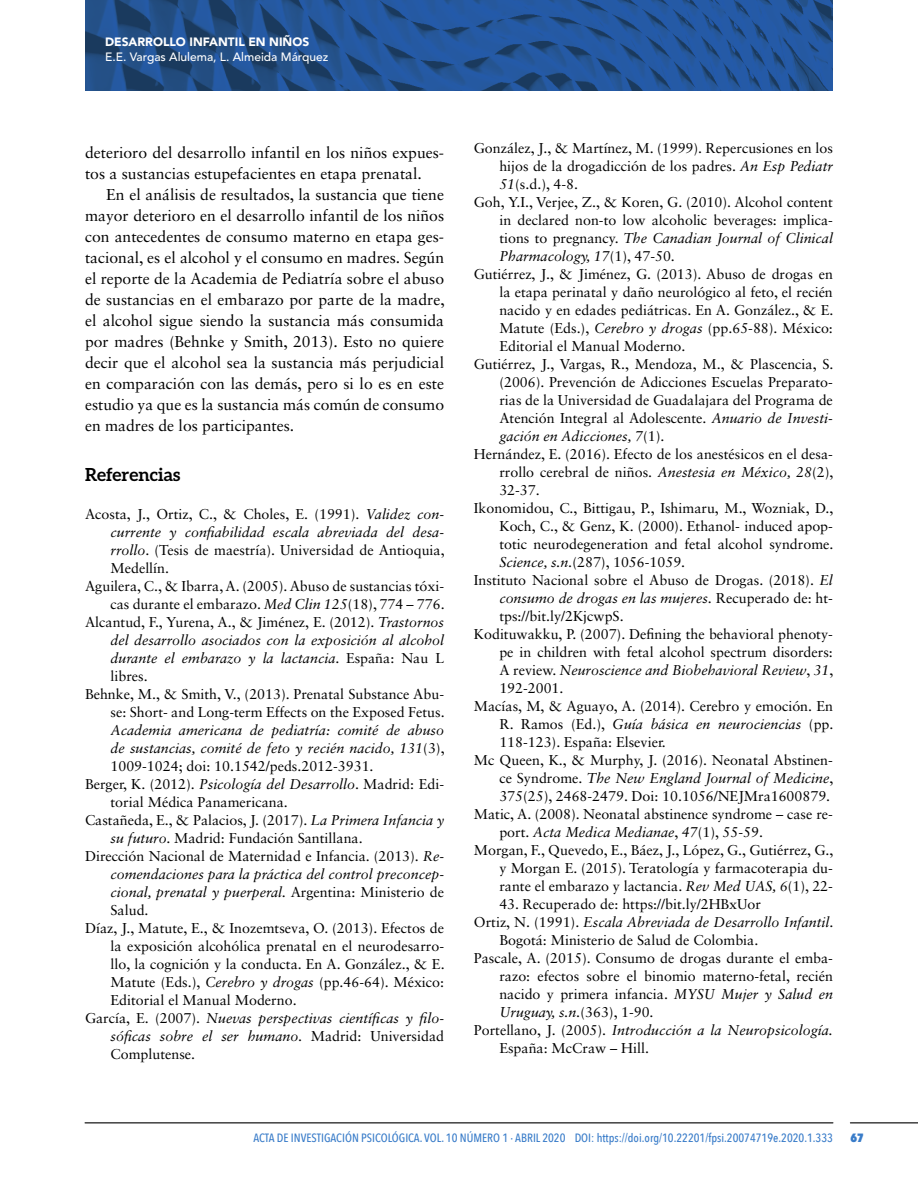
<style>
.page{position:relative;width:918px;height:1188px;background:#fff}
.page>*{position:absolute;margin:0;border:0;box-sizing:border-box;transform-origin:0 0}
.Subtitulos_1{font:700 18px "Aleo";color:#000}
.Texto_articulo_sangr{font:15.75px/21px "Sabon LT Std";color:#000;text-align:justify}
.Texto_articulo_1{font:15.75px/21px "Sabon LT Std";color:#000}
.Referencias{font:14.25px/18px "Sabon LT Std";color:#000;text-align:justify}
.Referencias-2{font:italic 14.25px/18px "Sabon LT Std";color:#000;text-align:justify}
.t1{font:500 12px "Avenir Next Condensed";color:#397cc9}
.t2{font:500 12px "Avenir LT Std";color:#fff}
.t3{font:900 12px "Avenir LT Std";color:#fff}
.t4{font:800 12px "Avenir Next Condensed";color:#397cc9}
.s1{font-style:italic}
.s2{font-style:normal}
</style>
<div class="page">
<img style="left:85px;top:0;width:748px;height:91px">
<hr style="left:85px;top:1122px;width:748px;height:1px;background:#000">
<hr style="left:850px;top:1122px;width:68px;height:1px;background:#000">
<p class="t3" style="left:105px;top:35px;width:206px">DESARROLLO INFANTIL EN NIÑOS</p>
<p class="t2" style="left:105px;top:50px;width:225px">E.E. Vargas Alulema, L. Almeida Márquez</p>
<p class="Texto_articulo_1" style="left:85px;top:142px;width:361px">deterioro del desarrollo infantil en los niños expues&shy;tos a sustancias estupefacientes en etapa prenatal.</p>
<p class="Texto_articulo_sangr" style="left:85px;top:184px;width:361px;text-indent:21px">En el análisis de resultados, la sustancia que tiene mayor deterioro en el desarrollo infantil de los niños con antecedentes de consumo materno en etapa ges&shy;tacional, es el alcohol y el consumo en madres. Según el reporte de la Academia de Pediatría sobre el abuso de sustancias en el embarazo por parte de la madre, el alcohol sigue siendo la sustancia más consumida por madres (Behnke y Smith, 2013). Esto no quiere decir que el alcohol sea la sustancia más perjudicial en comparación con las demás, pero si lo es en este estudio ya que es la sustancia más común de consumo en madres de los participantes.</p>
<p class="Subtitulos_1" style="left:85px;top:465px;width:97px">Referencias</p>
<p class="Referencias" style="left:111px;top:505px;width:336px;text-indent:-26px">Acosta, J., Ortiz, C., &amp; Choles, E. (1991). <span class="s1">Validez con&shy;currente y confiabilidad escala abreviada del desa&shy;rrollo</span>. (Tesis de maestría). Universidad de Antioquia, Medellín.</p>
<p class="Referencias" style="left:85px;top:577px;width:361px;text-align:right">Aguilera, C., &amp; Ibarra, A. (2005). Abuso de sustancias tóxi&shy;cas durante el embarazo. <span class="s1">Med Clin 125</span>(18), 774 – 776.</p>
<p class="Referencias-2" style="left:111px;top:613px;width:335px;text-indent:-26px"><span class="s2">Alcantud, F., Yurena, A., &amp; Jiménez, E. (2012).</span> Trastornos del desarrollo asociados con la exposición al alcohol durante el embarazo y la lactancia<span class="s2">. España: Nau L libres.</span></p>
<p class="Referencias" style="left:111px;top:685px;width:336px;text-indent:-26px">Behnke, M., &amp; Smith, V., (2013). Prenatal Substance Abu&shy;se: Short- and Long-term Effects on the Exposed Fetus.<br><span class="s1">Academia americana de pediatría: comité de abuso de sustancias, comité de feto y recién nacido, 131</span>(3), 1009-1024; doi: 10.1542/peds.2012-3931.</p>
<p class="Referencias" style="left:111px;top:775px;width:335px;text-indent:-26px">Berger, K. (2012). <span class="s1">Psicología del Desarrollo</span>. Madrid: Edi&shy;torial Médica Panamericana.</p>
<p class="Referencias" style="left:111px;top:811px;width:335px;text-indent:-26px">Castañeda, E., &amp; Palacios, J. (2017). <span class="s1">La Primera Infancia y su futuro.</span> Madrid: Fundación Santillana.</p>
<p class="Referencias-2" style="left:111px;top:847px;width:335px;text-indent:-26px"><span class="s2">Dirección Nacional de Maternidad e Infancia. (2013).</span> Re&shy;comendaciones para la práctica del control preconcep&shy;cional, prenatal y puerperal. <span class="s2">Argentina: Ministerio de Salud.</span></p>
<p class="Referencias" style="left:111px;top:919px;width:336px;text-indent:-26px">Díaz, J., Matute, E., &amp; Inozemtseva, O. (2013). Efectos de la exposición alcohólica prenatal en el neurodesarro&shy;llo, la cognición y la conducta. En A. González., &amp; E.<br>Matute (Eds.), <span class="s1">Cerebro y drogas</span> (pp.46-64). México:<br>Editorial el Manual Moderno.</p>
<p class="Referencias-2" style="left:111px;top:1009px;width:335px;text-indent:-26px"><span class="s2">García, E. (2007).</span> Nuevas perspectivas científicas y filo&shy;sóficas sobre el ser humano. <span class="s2">Madrid: Universidad Complutense.</span></p>
<p class="Referencias" style="left:499px;top:139px;width:335px;text-indent:-26px">González, J., &amp; Martínez, M. (1999). Repercusiones en los hijos de la drogadicción de los padres. <span class="s1">An Esp Pediatr 51</span>(s.d.), 4-8.</p>
<p class="Referencias" style="left:499px;top:193px;width:335px;text-indent:-26px">Goh, Y.I., Verjee, Z., &amp; Koren, G. (2010). Alcohol content in declared non-to low alcoholic beverages: implica&shy;tions to pregnancy. <span class="s1">The Canadian Journal of Clinical Pharmacology, 17</span>(1), 47-50.</p>
<p class="Referencias" style="left:499px;top:265px;width:336px;text-indent:-26px">Gutiérrez, J., &amp; Jiménez, G. (2013). Abuso de drogas en la etapa perinatal y daño neurológico al feto, el recién nacido y en edades pediátricas. En A. González., &amp; E.<br>Matute (Eds.), <span class="s1">Cerebro y drogas</span> (pp.65-88). México:<br>Editorial el Manual Moderno.</p>
<p class="Referencias" style="left:499px;top:355px;width:336px;text-indent:-26px">Gutiérrez, J., Vargas, R., Mendoza, M., &amp; Plascencia, S. (2006). Prevención de Adicciones Escuelas Preparato&shy;rias de la Universidad de Guadalajara del Programa de Atención Integral al Adolescente. <span class="s1">Anuario de Investi&shy;gación en Adicciones, 7</span>(1).</p>
<p class="Referencias" style="left:499px;top:445px;width:336px;text-indent:-26px">Hernández, E. (2016). Efecto de los anestésicos en el desa&shy;rrollo cerebral de niños. <span class="s1">Anestesia en México, 28</span>(2), 32-37.</p>
<p class="Referencias" style="left:499px;top:499px;width:336px;text-indent:-26px">Ikonomidou, C., Bittigau, P., Ishimaru, M., Wozniak, D., Koch, C., &amp; Genz, K. (2000). Ethanol- induced apop&shy;totic neurodegeneration and fetal alcohol syndrome.<br><span class="s1">Science, s.n.</span>(287), 1056-1059.</p>
<p class="Referencias" style="left:499px;top:571px;width:335px;text-indent:-26px">Instituto Nacional sobre el Abuso de Drogas. (2018). <span class="s1">El consumo de drogas en las mujeres.</span> Recuperado de: ht&shy;tps://bit.ly/2KjcwpS.</p>
<p class="Referencias" style="left:499px;top:625px;width:336px;text-indent:-25px">Kodituwakku, P. (2007). Defining the behavioral phenoty&shy;pe in children with fetal alcohol spectrum disorders:<br>A review. <span class="s1">Neuroscience and Biobehavioral Review</span>, <span class="s1">31</span>, 192-2001.</p>
<p class="Referencias" style="left:499px;top:697px;width:336px;text-indent:-26px">Macías, M, &amp; Aguayo, A. (2014). Cerebro y emoción. En R. Ramos (Ed.), <span class="s1">Guía básica en neurociencias</span> (pp.<br>118-123). España: Elsevier.</p>
<p class="Referencias" style="left:499px;top:751px;width:336px;text-indent:-26px">Mc Queen, K., &amp; Murphy, J. (2016). Neonatal Abstinen&shy;ce Syndrome. <span class="s1">The New England Journal of Medicine</span>, 375(25), 2468-2479. Doi: 10.1056/NEJMra1600879.</p>
<p class="Referencias" style="left:499px;top:805px;width:335px;text-indent:-26px">Matic, A. (2008). Neonatal abstinence syndrome – case re&shy;port. <span class="s1">Acta Medica Medianae</span>, <span class="s1">47</span>(1), 55-59.</p>
<p class="Referencias" style="left:499px;top:841px;width:336px;text-indent:-26px">Morgan, F., Quevedo, E., Báez, J., López, G., Gutiérrez, G., y Morgan E. (2015). Teratología y farmacoterapia du&shy;rante el embarazo y lactancia. <span class="s1">Rev Med UAS, 6</span>(1), 22-</p>
<p class="Referencias" style="left:499px;top:895px;width:263px">43. Recuperado de: https://bit.ly/2HBxUor</p>
<p class="Referencias" style="left:499px;top:913px;width:336px;text-indent:-26px">Ortiz, N. (1991). <span class="s1">Escala Abreviada de Desarrollo Infantil</span>.<br>Bogotá: Ministerio de Salud de Colombia.</p>
<p class="Referencias" style="left:499px;top:949px;width:335px;text-indent:-26px">Pascale, A. (2015). Consumo de drogas durante el emba&shy;razo: efectos sobre el binomio materno-fetal, recién nacido y primera infancia. <span class="s1">MYSU Mujer y Salud en Uruguay, s.n.</span>(363), 1-90.</p>
<p class="Referencias" style="left:499px;top:1021px;width:335px;text-indent:-26px">Portellano, J. (2005). <span class="s1">Introducción a la Neuropsicología.<br></span>España: McCraw – Hill.</p>
<p class="t1" style="left:253px;top:1130px;width:581px">ACTA DE INVESTIGACIÓN PSICOLÓGICA. VOL. 10 NÚMERO 1 · ABRIL 2020 DOI: https://doi.org/10.22201/fpsi.20074719e.2020.1.333</p>
<p class="t4" style="left:850px;top:1130px;width:15px">67</p>
</div>
